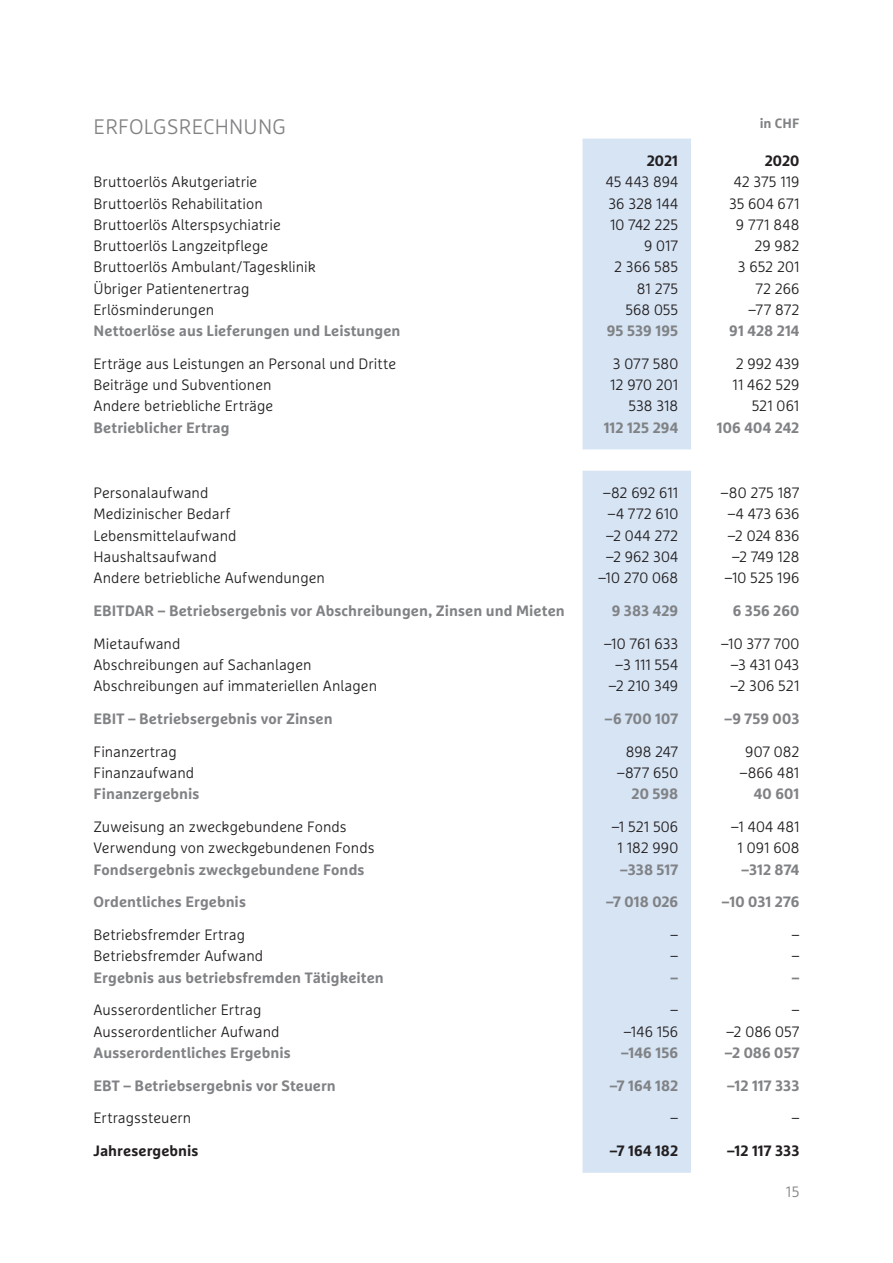
<style>
.page{position:relative;width:893px;height:1263px;background:#fff}
.page>*{position:absolute;margin:0;border:0;box-sizing:border-box;transform-origin:0 0}
.t1{font:300 21px "Marselis Pro";letter-spacing:.01em;color:#808285}
.t2{font:300 15px "Marselis Pro";color:#231f20}
.t3{font:700 15px "Marselis Pro";letter-spacing:.005em;color:#808285}
.t4{font:700 15px "Marselis Pro";letter-spacing:.005em;color:#231f20}
.t5{font:300 15px "Marselis Pro";color:#808285}
.t6{font:700 13.5px "Marselis Pro";color:#808285}
</style>
<div class="page">
<div style="left:583px;top:139px;width:108px;height:1034px;background:#d6e4f4"></div>
<h1 class="t1" style="left:94px;top:114px;width:194px">ERFOLGSRECHNUNG</h1>
<p class="t6" style="left:760px;top:115px;width:41px">in CHF</p>
<p class="t4" style="left:647px;top:152px;width:33px">2021</p>
<p class="t4" style="left:765px;top:152px;width:36px">2020</p>
<p class="t2" style="left:94px;top:173px;width:165px">Bruttoerlös Akutgeriatrie</p>
<p class="t2" style="left:606px;top:173px;width:74px">45 443 894</p>
<p class="t2" style="left:734px;top:173px;width:67px">42 375 119</p>
<p class="t2" style="left:94px;top:194px;width:171px">Bruttoerlös Rehabilitation</p>
<p class="t2" style="left:608px;top:194px;width:71px">36 328 144</p>
<p class="t2" style="left:729px;top:194px;width:72px">35 604 671</p>
<p class="t2" style="left:94px;top:216px;width:189px">Bruttoerlös Alterspsychiatrie</p>
<p class="t2" style="left:610px;top:216px;width:70px">10 742 225</p>
<p class="t2" style="left:736px;top:216px;width:65px">9 771 848</p>
<p class="t2" style="left:94px;top:237px;width:176px">Bruttoerlös Langzeitpflege</p>
<p class="t2" style="left:644px;top:237px;width:36px">9 017</p>
<p class="t2" style="left:754px;top:237px;width:46px">29 982</p>
<p class="t2" style="left:94px;top:258px;width:224px">Bruttoerlös Ambulant/Tagesklinik</p>
<p class="t2" style="left:614px;top:258px;width:66px">2 366 585</p>
<p class="t2" style="left:738px;top:258px;width:63px">3 652 201</p>
<p class="t2" style="left:94px;top:279px;width:157px">Übriger Patientenertrag</p>
<p class="t2" style="left:637px;top:279px;width:43px">81 275</p>
<p class="t2" style="left:755px;top:279px;width:46px">72 266</p>
<p class="t2" style="left:94px;top:301px;width:122px">Erlösminderungen</p>
<p class="t2" style="left:625px;top:301px;width:54px">568 055</p>
<p class="t2" style="left:749px;top:301px;width:52px">–77 872</p>
<p class="t3" style="left:94px;top:322px;width:308px">Nettoerlöse aus Lieferungen und Leistungen</p>
<p class="t3" style="left:607px;top:322px;width:73px">95 539 195</p>
<p class="t3" style="left:729px;top:322px;width:72px">91 428 214</p>
<p class="t2" style="left:94px;top:355px;width:304px">Erträge aus Leistungen an Personal und Dritte</p>
<p class="t2" style="left:613px;top:355px;width:67px">3 077 580</p>
<p class="t2" style="left:736px;top:355px;width:65px">2 992 439</p>
<p class="t2" style="left:94px;top:376px;width:179px">Beiträge und Subventionen</p>
<p class="t2" style="left:610px;top:376px;width:69px">12 970 201</p>
<p class="t2" style="left:733px;top:376px;width:68px">11 462 529</p>
<p class="t2" style="left:94px;top:397px;width:181px">Andere betriebliche Erträge</p>
<p class="t2" style="left:628px;top:397px;width:51px">538 318</p>
<p class="t2" style="left:752px;top:397px;width:49px">521 061</p>
<p class="t3" style="left:94px;top:418px;width:138px">Betrieblicher Ertrag</p>
<p class="t3" style="left:604px;top:418px;width:76px">112 125 294</p>
<p class="t3" style="left:717px;top:418px;width:84px">106 404 242</p>
<p class="t2" style="left:94px;top:484px;width:116px">Personalaufwand</p>
<p class="t2" style="left:603px;top:484px;width:77px">–82 692 611</p>
<p class="t2" style="left:721px;top:484px;width:80px">–80 275 187</p>
<p class="t2" style="left:94px;top:505px;width:138px">Medizinischer Bedarf</p>
<p class="t2" style="left:608px;top:505px;width:72px">–4 772 610</p>
<p class="t2" style="left:728px;top:505px;width:73px">–4 473 636</p>
<p class="t2" style="left:94px;top:526px;width:145px">Lebensmittelaufwand</p>
<p class="t2" style="left:606px;top:526px;width:74px">–2 044 272</p>
<p class="t2" style="left:728px;top:526px;width:73px">–2 024 836</p>
<p class="t2" style="left:94px;top:548px;width:125px">Haushaltsaufwand</p>
<p class="t2" style="left:606px;top:548px;width:74px">–2 962 304</p>
<p class="t2" style="left:732px;top:548px;width:69px">–2 749 128</p>
<p class="t2" style="left:94px;top:569px;width:233px">Andere betriebliche Aufwendungen</p>
<p class="t2" style="left:598px;top:569px;width:81px">–10 270 068</p>
<p class="t2" style="left:725px;top:569px;width:76px">–10 525 196</p>
<p class="t3" style="left:94px;top:601px;width:473px">EBITDAR – Betriebsergebnis vor Abschreibungen, Zinsen und Mieten</p>
<p class="t3" style="left:612px;top:601px;width:68px">9 383 429</p>
<p class="t3" style="left:733px;top:601px;width:68px">6 356 260</p>
<p class="t2" style="left:94px;top:634px;width:88px">Mietaufwand</p>
<p class="t2" style="left:604px;top:634px;width:76px">–10 761 633</p>
<p class="t2" style="left:721px;top:634px;width:80px">–10 377 700</p>
<p class="t2" style="left:94px;top:656px;width:220px">Abschreibungen auf Sachanlagen</p>
<p class="t2" style="left:616px;top:656px;width:64px">–3 111 554</p>
<p class="t2" style="left:731px;top:656px;width:70px">–3 431 043</p>
<p class="t2" style="left:94px;top:677px;width:285px">Abschreibungen auf immateriellen Anlagen</p>
<p class="t2" style="left:609px;top:677px;width:71px">–2 210 349</p>
<p class="t2" style="left:730px;top:677px;width:70px">–2 306 521</p>
<p class="t3" style="left:94px;top:709px;width:241px">EBIT – Betriebsergebnis vor Zinsen</p>
<p class="t3" style="left:605px;top:709px;width:75px">–6 700 107</p>
<p class="t3" style="left:725px;top:709px;width:76px">–9 759 003</p>
<p class="t2" style="left:94px;top:742px;width:85px">Finanzertrag</p>
<p class="t2" style="left:626px;top:742px;width:54px">898 247</p>
<p class="t2" style="left:745px;top:742px;width:56px">907 082</p>
<p class="t2" style="left:94px;top:764px;width:102px">Finanzaufwand</p>
<p class="t2" style="left:617px;top:764px;width:63px">–877 650</p>
<p class="t2" style="left:740px;top:764px;width:61px">–866 481</p>
<p class="t3" style="left:94px;top:785px;width:107px">Finanzergebnis</p>
<p class="t3" style="left:631px;top:785px;width:48px">20 598</p>
<p class="t3" style="left:754px;top:785px;width:47px">40 601</p>
<p class="t2" style="left:94px;top:818px;width:255px">Zuweisung an zweckgebundene Fonds</p>
<p class="t2" style="left:612px;top:818px;width:68px">–1 521 506</p>
<p class="t2" style="left:731px;top:818px;width:70px">–1 404 481</p>
<p class="t2" style="left:94px;top:839px;width:283px">Verwendung von zweckgebundenen Fonds</p>
<p class="t2" style="left:617px;top:839px;width:62px">1 182 990</p>
<p class="t2" style="left:737px;top:839px;width:63px">1 091 608</p>
<p class="t3" style="left:94px;top:860px;width:273px">Fondsergebnis zweckgebundene Fonds</p>
<p class="t3" style="left:620px;top:860px;width:60px">–338 517</p>
<p class="t3" style="left:741px;top:860px;width:59px">–312 874</p>
<p class="t3" style="left:94px;top:893px;width:154px">Ordentliches Ergebnis</p>
<p class="t3" style="left:606px;top:893px;width:74px">–7 018 026</p>
<p class="t3" style="left:722px;top:893px;width:79px">–10 031 276</p>
<p class="t2" style="left:94px;top:926px;width:153px">Betriebsfremder Ertrag</p>
<p class="t2" style="left:671px;top:926px;width:9px">–</p>
<p class="t2" style="left:792px;top:926px;width:9px">–</p>
<p class="t2" style="left:94px;top:947px;width:171px">Betriebsfremder Aufwand</p>
<p class="t2" style="left:671px;top:947px;width:9px">–</p>
<p class="t2" style="left:792px;top:947px;width:9px">–</p>
<p class="t3" style="left:94px;top:968px;width:292px">Ergebnis aus betriebsfremden Tätigkeiten</p>
<p class="t3" style="left:671px;top:968px;width:9px">–</p>
<p class="t3" style="left:792px;top:968px;width:9px">–</p>
<p class="t2" style="left:94px;top:1001px;width:169px">Ausserordentlicher Ertrag</p>
<p class="t2" style="left:671px;top:1001px;width:9px">–</p>
<p class="t2" style="left:792px;top:1001px;width:9px">–</p>
<p class="t2" style="left:94px;top:1022px;width:187px">Ausserordentlicher Aufwand</p>
<p class="t2" style="left:624px;top:1022px;width:56px">–146 156</p>
<p class="t2" style="left:727px;top:1022px;width:74px">–2 086 057</p>
<p class="t3" style="left:94px;top:1043px;width:199px">Ausserordentliches Ergebnis</p>
<p class="t3" style="left:621px;top:1043px;width:59px">–146 156</p>
<p class="t3" style="left:725px;top:1043px;width:76px">–2 086 057</p>
<p class="t3" style="left:94px;top:1076px;width:244px">EBT – Betriebsergebnis vor Steuern</p>
<p class="t3" style="left:610px;top:1076px;width:70px">–7 164 182</p>
<p class="t3" style="left:727px;top:1076px;width:74px">–12 117 333</p>
<p class="t2" style="left:94px;top:1109px;width:99px">Ertragssteuern</p>
<p class="t2" style="left:671px;top:1109px;width:9px">–</p>
<p class="t2" style="left:792px;top:1109px;width:9px">–</p>
<p class="t4" style="left:94px;top:1141px;width:107px">Jahresergebnis</p>
<p class="t4" style="left:610px;top:1141px;width:70px">–7 164 182</p>
<p class="t4" style="left:727px;top:1141px;width:74px">–12 117 333</p>
<p class="t5" style="left:786px;top:1182px;width:15px">15</p>
</div>
